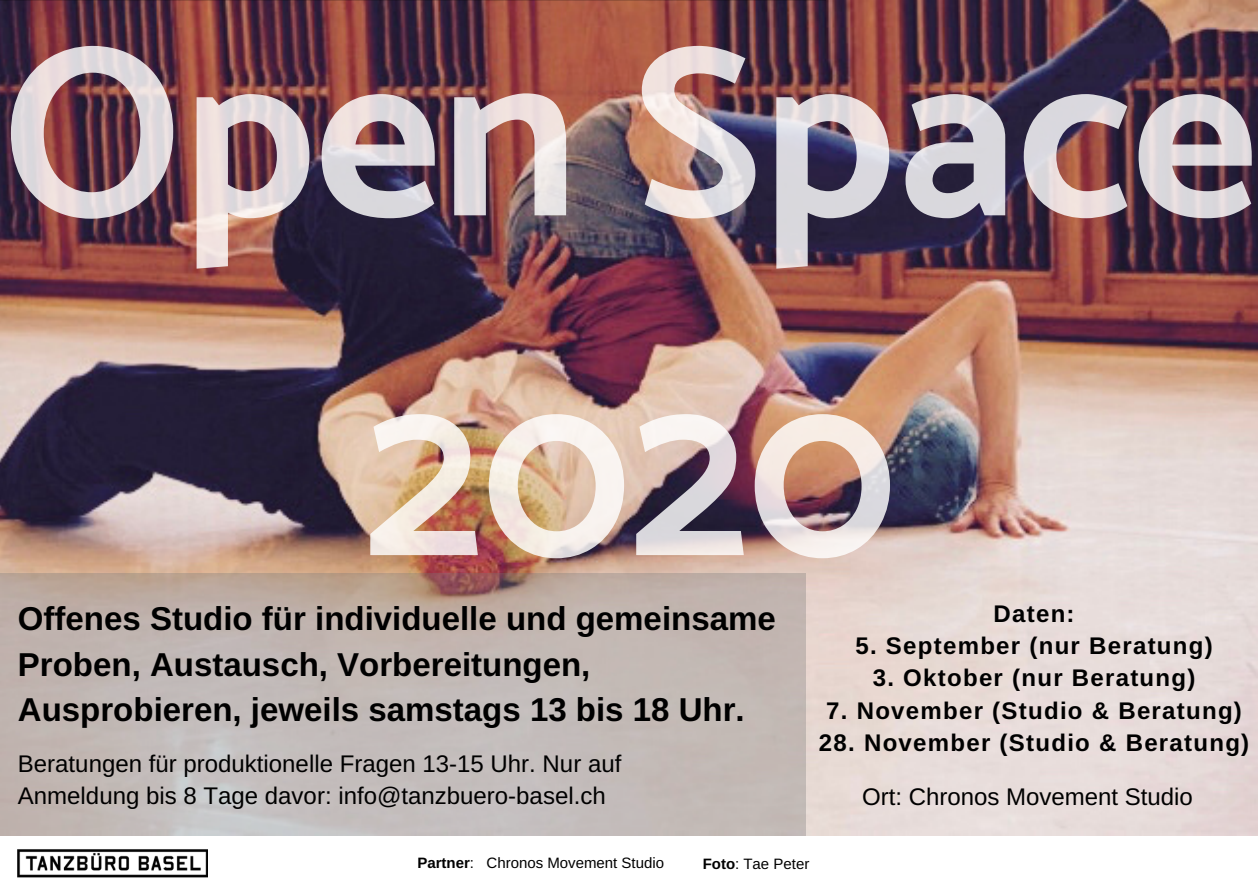
<style>
.page{position:relative;width:1258px;height:894px;background:#fff}
.page>*{position:absolute;margin:0;border:0;box-sizing:border-box;transform-origin:0 0}
.t1{font:700 243.3px/339.6px "Catamaran";color:#fff;text-align:center}
.t2{font:700 33px/45.9px "Arimo";color:#000}
.t3{font:24px/32.4px "Arimo";color:#000}
.t4{font:700 24px "Arimo";letter-spacing:.055em;color:#000}
.t5{font:15px "Arimo";color:#000}
.s1{font-weight:700}
</style>
<div class="page">
<img style="left:0;top:0;width:1258px;height:835px">
<img style="left:18px;top:835px;width:189px;height:43px">
<svg style="left:0;top:573px;width:805px;height:262px;background:#c1b6b2"></svg>
<hr style="left:0;top:0;width:825px;height:1px;background:#000">
<h1 class="t1" style="left:2px;top:-39px;width:1257px">Open Space<br>2020</h1>
<h2 class="t2" style="left:18px;top:595px;width:759px">Offenes Studio für individuelle und gemeinsame<br>Proben, Austausch, Vorbereitungen,<br>Ausprobieren, jeweils samstags 13 bis 18 Uhr.</h2>
<p class="t3" style="left:18px;top:746px;width:605px">Beratungen für produktionelle Fragen 13-15 Uhr. Nur auf<br>Anmeldung bis 8 Tage davor: info@tanzbuero-basel.ch</p>
<p class="t4" style="left:993px;top:599px;width:83px">Daten:</p>
<p class="t4" style="left:855px;top:632px;width:359px">5. September (nur Beratung)</p>
<p class="t4" style="left:873px;top:664px;width:324px">3. Oktober (nur Beratung)</p>
<p class="t4" style="left:826px;top:697px;width:417px">7. November (Studio &amp; Beratung)</p>
<p class="t4" style="left:819px;top:729px;width:432px">28. November (Studio &amp; Beratung)</p>
<p class="t3" style="left:862px;top:780px;width:332px">Ort: Chronos Movement Studio</p>
<p class="t5" style="left:417px;top:854px;width:248px"><span class="s1">Partner</span>: Chronos Movement Studio</p>
<p class="t5" style="left:703px;top:855px;width:108px"><span class="s1">Foto</span>: Tae Peter</p>
</div>
